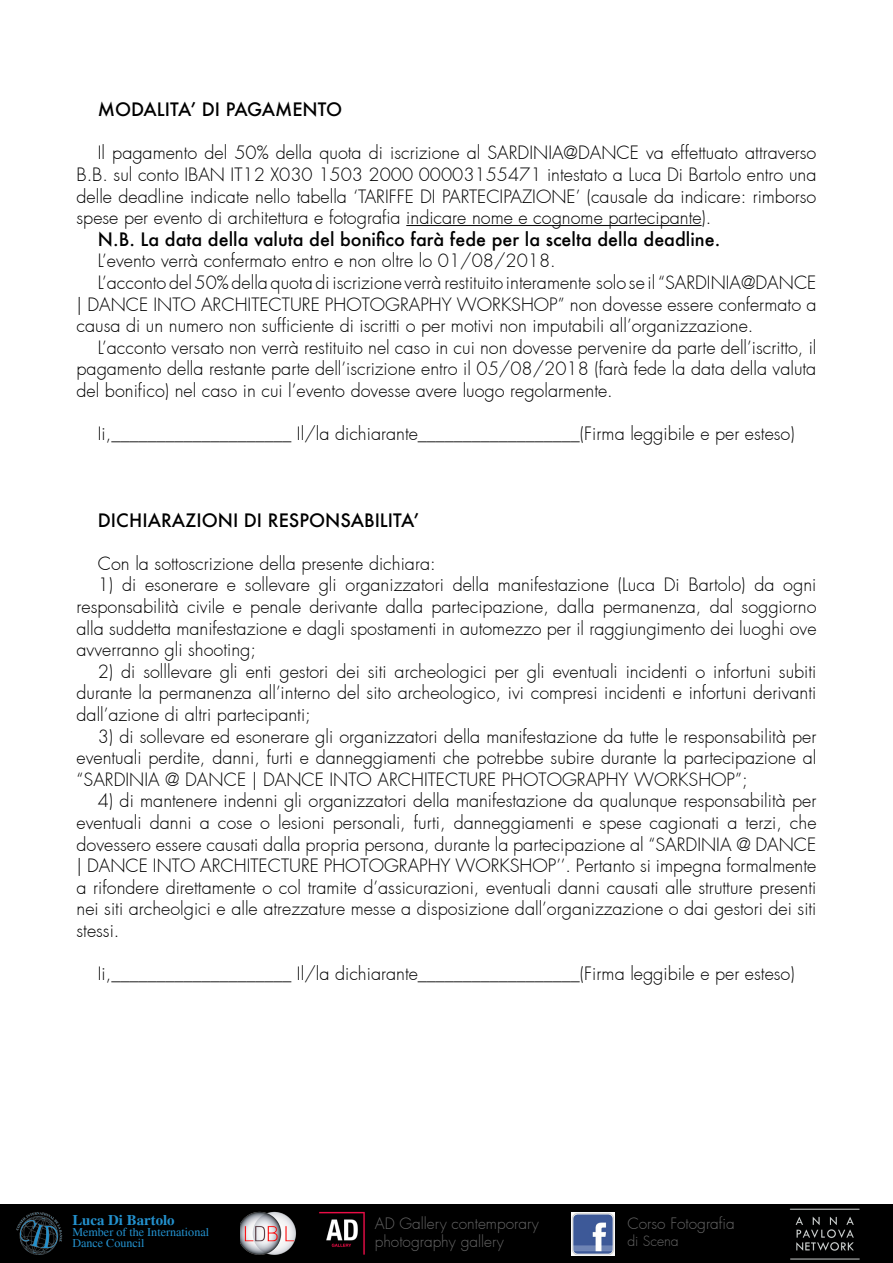
<style>
.page{position:relative;width:893px;height:1263px;background:#fff}
.page>*{position:absolute;margin:0;border:0;box-sizing:border-box;transform-origin:0 0}
.t1{font:300 18px/21.6px "Futura";color:#000;text-align:justify}
.t2{font:500 18px "Futura";color:#000}
.t3{font:300 15.45px/18.5px "Futura";color:#646464}
.t4{font:700 14.85px "Times";color:#2391ce}
.t5{font:300 13.95px "Futura";color:#646464}
.t6{font:12.15px/10.9px "Times";color:#2391ce}
</style>
<div class="page">
<div style="left:0;top:1204px;width:893px;height:59px;background:#000"></div>
<img style="left:319px;top:1211px;width:46px;height:44px">
<img style="left:572px;top:1213px;width:42px;height:42px">
<img style="left:240px;top:1211px;width:56px;height:44px">
<img style="left:16px;top:1212px;width:47px;height:43px">
<img style="left:789px;top:1208px;width:71px;height:52px">
<hr style="left:406px;top:225px;width:296px;height:1px;background:#000">
<p class="t2" style="left:98px;top:97px;width:246px">MODALITA’ DI PAGAMENTO</p>
<p class="t1" style="left:77px;top:143px;width:741px;text-indent:21px">Il pagamento del 50% della quota di iscrizione al SARDINIA@DANCE va effettuato attraverso B.B. sul conto IBAN IT12 X030 1503 2000 00003155471 intestato a Luca Di Bartolo entro una delle deadline indicate nello tabella ‘TARIFFE DI PARTECIPAZIONE’ (causale da indicare: rimborso spese per evento di architettura e fotografia indicare nome e cognome partecipante).</p>
<p class="t2" style="left:98px;top:227px;width:624px">N.B. La data della valuta del bonifico farà fede per la scelta della deadline.</p>
<p class="t1" style="left:98px;top:251px;width:460px">L’evento verrà confermato entro e non oltre lo 01/08/2018.</p>
<p class="t1" style="left:98px;top:272px;width:720px">L’acconto del 50% della quota di iscrizione verrà restituito interamente solo se il “SARDINIA@DANCE</p>
<p class="t1" style="left:77px;top:294px;width:741px">| DANCE INTO ARCHITECTURE PHOTOGRAPHY WORKSHOP” non dovesse essere confermato a</p>
<p class="t1" style="left:77px;top:315px;width:678px">causa di un numero non sufficiente di iscritti o per motivi non imputabili all’organizzazione.</p>
<p class="t1" style="left:98px;top:337px;width:720px">L’acconto versato non verrà restituito nel caso in cui non dovesse pervenire da parte dell’iscritto, il</p>
<p class="t1" style="left:77px;top:359px;width:741px">pagamento della restante parte dell’iscrizione entro il 05/08/2018 (farà fede la data della valuta</p>
<p class="t1" style="left:77px;top:380px;width:538px">del bonifico) nel caso in cui l’evento dovesse avere luogo regolarmente.</p>
<p class="t1" style="left:98px;top:423px;width:698px">Ii,____________________ Il/la dichiarante__________________(Firma leggibile e per esteso)</p>
<p class="t2" style="left:98px;top:508px;width:323px">DICHIARAZIONI DI RESPONSABILITA’</p>
<p class="t1" style="left:98px;top:553px;width:339px">Con la sottoscrizione della presente dichiara:</p>
<p class="t1" style="left:77px;top:575px;width:741px;text-indent:21px">1) di esonerare e sollevare gli organizzatori della manifestazione (Luca Di Bartolo) da ogni responsabilità civile e penale derivante dalla partecipazione, dalla permanenza, dal soggiorno alla suddetta manifestazione e dagli spostamenti in automezzo per il raggiungimento dei luoghi ove avverranno gli shooting;</p>
<p class="t1" style="left:77px;top:661px;width:741px;text-indent:21px">2) di solllevare gli enti gestori dei siti archeologici per gli eventuali incidenti o infortuni subiti durante la permanenza all’interno del sito archeologico, ivi compresi incidenti e infortuni derivanti dall’azione di altri partecipanti;</p>
<p class="t1" style="left:77px;top:726px;width:741px;text-indent:21px">3) di sollevare ed esonerare gli organizzatori della manifestazione da tutte le responsabilità per eventuali perdite, danni, furti e danneggiamenti che potrebbe subire durante la partecipazione al “SARDINIA @ DANCE | DANCE INTO ARCHITECTURE PHOTOGRAPHY WORKSHOP”;</p>
<p class="t1" style="left:77px;top:791px;width:741px;text-indent:21px">4) di mantenere indenni gli organizzatori della manifestazione da qualunque responsabilità per eventuali danni a cose o lesioni personali, furti, danneggiamenti e spese cagionati a terzi, che dovessero essere causati dalla propria persona, durante la partecipazione al “SARDINIA @ DANCE | DANCE INTO ARCHITECTURE PHOTOGRAPHY WORKSHOP’’. Pertanto si impegna formalmente a rifondere direttamente o col tramite d’assicurazioni, eventuali danni causati alle strutture presenti nei siti archeolgici e alle atrezzature messe a disposizione dall’organizzazione o dai gestori dei siti stessi.</p>
<p class="t1" style="left:98px;top:963px;width:698px">Ii,____________________ Il/la dichiarante__________________(Firma leggibile e per esteso)</p>
<p class="t4" style="left:72px;top:1211px;width:104px">Luca Di Bartolo</p>
<p class="t6" style="left:72px;top:1227px;width:138px">Member of the International<br>Dance Council</p>
<p class="t3" style="left:375px;top:1214px;width:166px">AD Gallery contemporary photography gallery</p>
<p class="t3" style="left:627px;top:1215px;width:109px">Corso Fotografia</p>
<p class="t5" style="left:627px;top:1232px;width:53px">di Scena</p>
</div>
